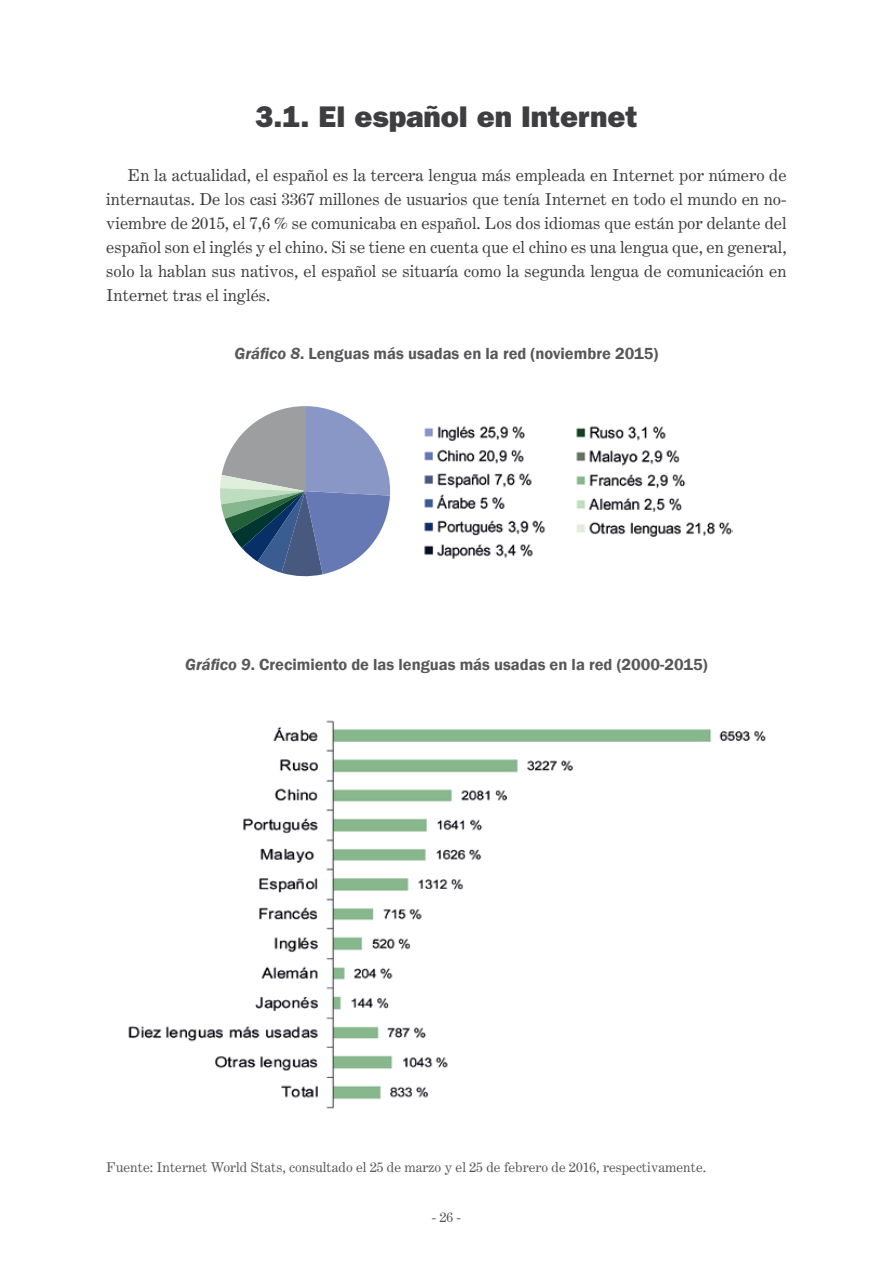
<style>
.page{position:relative;width:893px;height:1263px;background:#fff}
.page>*{position:absolute;margin:0;border:0;box-sizing:border-box;transform-origin:0 0}
.t1{font:30px "ITC Franklin Gothic Std Hvy";color:#3e3d40}
.t2{font:16.5px/24px "Century Expanded LT Std";color:#3e3d40;text-align:justify}
.t3{font:600 16.5px "Franklin Gothic";color:#58585a}
.t4{font:13.5px "Century Expanded LT Std";color:#58585a}
.s1{font-style:italic}
</style>
<div class="page">
<svg style="left:220px;top:406px;width:170px;height:171px"></svg>
<img style="left:424px;top:426px;width:122px;height:133px">
<img style="left:576px;top:426px;width:156px;height:111px">
<img style="left:128px;top:720px;width:638px;height:389px">
<h1 class="t1" style="left:255px;top:99px;width:384px">3.1. El español en Internet</h1>
<p class="t2" style="left:106px;top:163px;width:682px;text-indent:21px">En la actualidad, el español es la tercera lengua más empleada en Internet por número de internautas. De los casi 3367 millones de usuarios que tenía Internet en todo el mundo en no&shy;viembre de 2015, el 7,6 % se comunicaba en español. Los dos idiomas que están por delante del español son el inglés y el chino. Si se tiene en cuenta que el chino es una lengua que, en general, solo la hablan sus nativos, el español se situaría como la segunda lengua de comunicación en Internet tras el inglés.</p>
<p class="t3" style="left:235px;top:343px;width:425px"><span class="s1">Gráfico 8</span>. Lenguas más usadas en la red (noviembre 2015)</p>
<p class="t3" style="left:185px;top:654px;width:524px"><span class="s1">Gráfico 9</span>. Crecimiento de las lenguas más usadas en la red (2000-2015)</p>
<p class="t4" style="left:106px;top:1159px;width:601px">Fuente: Internet World Stats, consultado el 25 de marzo y el 25 de febrero de 2016, respectivamente.</p>
<p class="t4" style="left:432px;top:1209px;width:31px">- 26 -</p>
</div>
